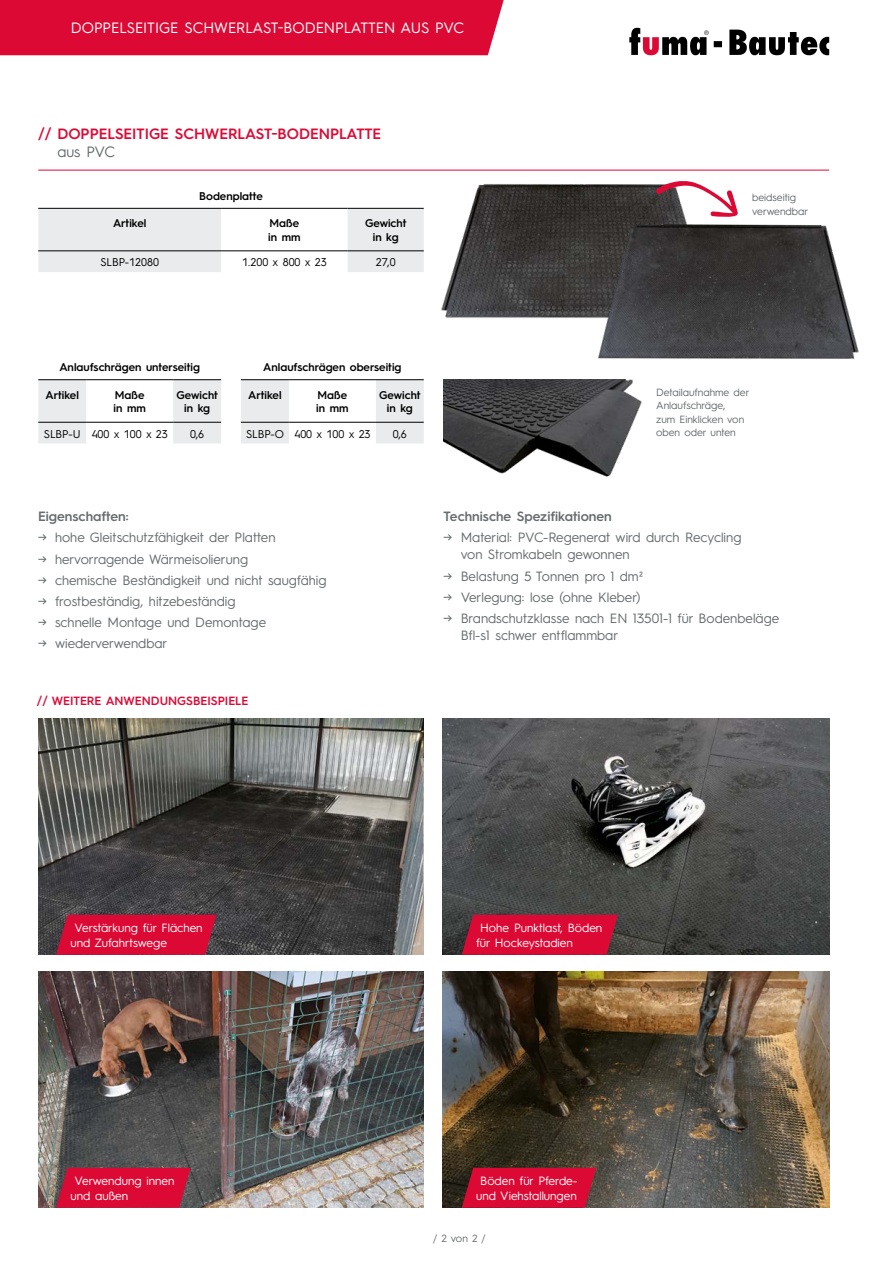
<style>
.page{position:relative;width:893px;height:1263px;background:#fff}
.page>*{position:absolute;margin:0;border:0;box-sizing:border-box;transform-origin:0 0}
.t1{font:15px "Hurme Geometric Sans 3";color:#fff}
.t2{font:600 15px "Hurme Geometric Sans 3";color:#dd0935}
.t3{font:15px "Hurme Geometric Sans 3";letter-spacing:-.015em;color:#676c6e}
.t4{font:13.5px/17px "Hurme Geometric Sans 3";color:#676c6e}
.t5{font:600 13.5px "Hurme Geometric Sans 3";color:#676c6e}
.t6{font:12px/14.4px "Hurme Geometric Sans 3";color:#fff}
.t7{font:600 12px "Hurme Geometric Sans 3";color:#dd0935}
.t8{font:600 11.25px/13.5px "Hurme Geometric Sans 3";color:#000}
.t9{font:11.25px "Hurme Geometric Sans 3";color:#000}
.t10{font:10.5px/13.5px "Hurme Geometric Sans 3";color:#676c6e}
</style>
<div class="page">
<img style="left:38px;top:719px;width:386px;height:236px">
<img style="left:443px;top:719px;width:386px;height:236px">
<img style="left:38px;top:972px;width:386px;height:236px">
<img style="left:443px;top:972px;width:386px;height:236px">
<svg style="left:56px;top:915px;width:161px;height:40px"></svg>
<svg style="left:462px;top:915px;width:156px;height:40px"></svg>
<svg style="left:462px;top:1168px;width:134px;height:40px"></svg>
<svg style="left:56px;top:1168px;width:135px;height:40px"></svg>
<img style="left:441px;top:184px;width:214px;height:134px">
<img style="left:586px;top:205px;width:273px;height:154px">
<img style="left:443px;top:379px;width:199px;height:98px">
<svg style="left:655px;top:181px;width:83px;height:37px"></svg>
<svg style="left:629px;top:28px;width:200px;height:27px"></svg>
<div style="left:0;top:0;width:504px;height:55px;background:#dd0935"></div>
<svg style="left:38px;top:380px;width:183px;height:63px"></svg>
<hr style="left:38px;top:379px;width:48px;height:1px;background:#000">
<hr style="left:86px;top:379px;width:87px;height:1px;background:#000">
<hr style="left:173px;top:379px;width:48px;height:1px;background:#000">
<hr style="left:38px;top:422px;width:48px;height:1px;background:#000">
<hr style="left:86px;top:422px;width:87px;height:1px;background:#000">
<hr style="left:173px;top:422px;width:48px;height:1px;background:#000">
<svg style="left:241px;top:380px;width:183px;height:63px"></svg>
<hr style="left:241px;top:379px;width:48px;height:1px;background:#000">
<hr style="left:289px;top:379px;width:87px;height:1px;background:#000">
<hr style="left:376px;top:379px;width:48px;height:1px;background:#000">
<hr style="left:241px;top:422px;width:48px;height:1px;background:#000">
<hr style="left:289px;top:422px;width:87px;height:1px;background:#000">
<hr style="left:376px;top:422px;width:48px;height:1px;background:#000">
<hr style="left:38px;top:170px;width:791px;height:1px;background:#dd0935">
<svg style="left:38px;top:209px;width:386px;height:63px"></svg>
<hr style="left:38px;top:250px;width:183px;height:1px;background:#000">
<hr style="left:221px;top:250px;width:127px;height:1px;background:#000">
<hr style="left:348px;top:250px;width:76px;height:1px;background:#000">
<hr style="left:38px;top:208px;width:183px;height:1px;background:#000">
<hr style="left:221px;top:208px;width:127px;height:1px;background:#000">
<hr style="left:348px;top:208px;width:76px;height:1px;background:#000">
<p class="t1" style="left:71px;top:18px;width:395px">DOPPELSEITIGE SCHWERLAST-BODENPLATTEN AUS PVC</p>
<p class="t2" style="left:38px;top:124px;width:344px">// DOPPELSEITIGE SCHWERLAST-BODENPLATTE</p>
<p class="t3" style="left:57px;top:142px;width:59px">aus PVC</p>
<p class="t8" style="left:199px;top:188px;width:65px">Bodenplatte</p>
<p class="t8" style="left:113px;top:216px;width:35px">Artikel</p>
<p class="t8" style="left:268px;top:216px;width:34px">Maße in mm</p>
<p class="t8" style="left:365px;top:216px;width:43px;text-align:center">Gewicht in kg</p>
<p class="t9" style="left:100px;top:254px;width:60px">SLBP-12080</p>
<p class="t9" style="left:242px;top:254px;width:86px">1.200 x 800 x 23</p>
<p class="t9" style="left:376px;top:254px;width:21px">27,0</p>
<p class="t8" style="left:59px;top:360px;width:142px">Anlaufschrägen unterseitig</p>
<p class="t8" style="left:46px;top:387px;width:35px">Artikel</p>
<p class="t8" style="left:114px;top:387px;width:34px">Maße in mm</p>
<p class="t8" style="left:176px;top:387px;width:43px;text-align:center">Gewicht in kg</p>
<p class="t9" style="left:44px;top:426px;width:125px">SLBP-U 400 x 100 x 23</p>
<p class="t9" style="left:190px;top:426px;width:15px">0,6</p>
<p class="t8" style="left:263px;top:360px;width:140px">Anlaufschrägen oberseitig</p>
<p class="t8" style="left:248px;top:387px;width:35px">Artikel</p>
<p class="t8" style="left:316px;top:387px;width:34px">Maße in mm</p>
<p class="t8" style="left:379px;top:387px;width:43px;text-align:center">Gewicht in kg</p>
<p class="t9" style="left:246px;top:426px;width:126px">SLBP-O 400 x 100 x 23</p>
<p class="t9" style="left:393px;top:426px;width:15px">0,6</p>
<p class="t10" style="left:752px;top:190px;width:58px">beidseitig verwendbar</p>
<p class="t10" style="left:656px;top:385px;width:95px">Detailaufnahme der<br>Anlaufschräge,<br>zum Einklicken von oben oder unten</p>
<p class="t5" style="left:38px;top:507px;width:92px">Eigenschaften:</p>
<p class="t4" style="left:38px;top:528px;width:239px">→ hohe Gleitschutzfähigkeit der Platten</p>
<p class="t4" style="left:38px;top:549px;width:212px">→ hervorragende Wärmeisolierung</p>
<p class="t4" style="left:38px;top:571px;width:290px">→ chemische Beständigkeit und nicht saugfähig</p>
<p class="t4" style="left:38px;top:592px;width:199px">→ frostbeständig, hitzebeständig</p>
<p class="t4" style="left:38px;top:613px;width:230px">→ schnelle Montage und Demontage</p>
<p class="t4" style="left:38px;top:634px;width:131px">→ wiederverwendbar</p>
<p class="t7" style="left:37px;top:692px;width:213px">// WEITERE ANWENDUNGSBEISPIELE</p>
<p class="t5" style="left:444px;top:507px;width:170px">Technische Spezifikationen</p>
<p class="t4" style="left:461px;top:528px;width:282px;text-indent:-17px">→ Material: PVC-Regenerat wird durch Recycling von Stromkabeln gewonnen</p>
<p class="t4" style="left:444px;top:566px;width:201px">→ Belastung 5 Tonnen pro 1 dm²</p>
<p class="t4" style="left:444px;top:588px;width:198px">→ Verlegung: lose (ohne Kleber)</p>
<p class="t4" style="left:461px;top:609px;width:320px;text-indent:-17px">→ Brandschutzklasse nach EN 13501-1 für Bodenbeläge<br>Bfl-s1 schwer entflammbar</p>
<p class="t6" style="left:70px;top:920px;width:134px;text-indent:4px">Verstärkung für Flächen und Zufahrtswege</p>
<p class="t6" style="left:476px;top:920px;width:128px;text-indent:4px">Hohe Punktlast, Böden für Hockeystadien</p>
<p class="t6" style="left:70px;top:1173px;width:106px;text-indent:4px">Verwendung innen und außen</p>
<p class="t6" style="left:476px;top:1173px;width:103px;text-align:center">Böden für Pferde&shy;und Viehstallungen</p>
<p class="t10" style="left:433px;top:1230px;width:54px">/ 2 von 2 /</p>
</div>
